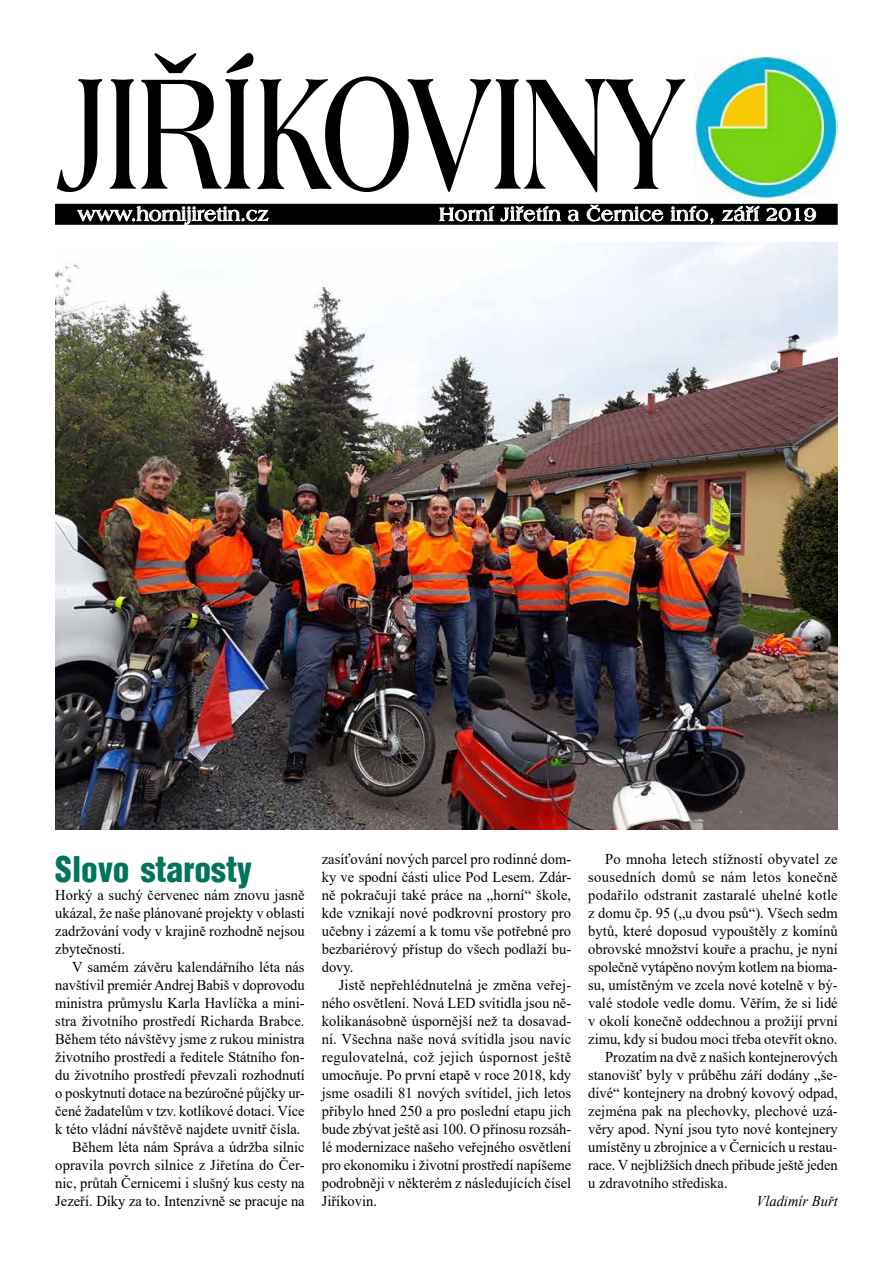
<style>
.page{position:relative;width:893px;height:1263px;background:#fff}
.page>*{position:absolute;margin:0;border:0;box-sizing:border-box;transform-origin:0 0}
.t1{font:700 170.1px "Americana CE";letter-spacing:-.01em;color:#000;scale:.65 1}
.t2{font:34.5px "Switzerland Cond Black CE";color:#00755c}
.t3{font:700 19.5px "Americana CE";letter-spacing:.025em;color:#fff}
.t4{font:700 19.5px "Americana CE";color:#fff}
.t5{font:15px/18px "Times New Roman";color:#000;text-align:justify}
.t6{font:15px "Times New Roman";letter-spacing:.02em;color:#000}
.t7{font:italic 15px "Times New Roman";color:#000}
</style>
<div class="page">
<div style="left:55px;top:204px;width:783px;height:21px;background:#000"></div>
<svg style="left:77px;top:206px;width:192px;height:19px"></svg>
<svg style="left:439px;top:206px;width:55px;height:15px"></svg>
<svg style="left:500px;top:206px;width:61px;height:16px"></svg>
<svg style="left:568px;top:209px;width:11px;height:12px"></svg>
<svg style="left:586px;top:204px;width:78px;height:18px"></svg>
<svg style="left:670px;top:206px;width:44px;height:18px"></svg>
<svg style="left:721px;top:206px;width:39px;height:15px"></svg>
<svg style="left:766px;top:203px;width:50px;height:18px"></svg>
<img style="left:694px;top:55px;width:144px;height:144px">
<img style="left:55px;top:242px;width:783px;height:587px">
<h1 class="t1" style="left:56px;top:33px;width:969px">JIŘÍKOVINY</h1>
<h3 class="t4" style="left:78px;top:203px;width:192px">www.hornijiretin.cz</h3>
<h3 class="t3" style="left:439px;top:203px;width:379px">Horní Jiřetín a Černice info, září 2019</h3>
<h2 class="t2" style="left:55px;top:847px;width:198px">Slovo starosty</h2>
<p class="t5" style="left:55px;top:886px;width:251px">Horký a suchý červenec nám znovu jasně ukázal, že naše plánované projekty v oblasti zadržování vody v krajině rozhodně nejsou zbytečností.</p>
<p class="t5" style="left:55px;top:958px;width:251px;text-align:right">V samém závěru kalendářního léta nás navštívil premiér Andrej Babiš v doprovodu ministra průmyslu Karla Havlíčka a mini&shy;stra životního prostředí Richarda Brabce.<br>Během této návštěvy jsme z rukou ministra životního prostředí a ředitele Státního fon&shy;du životního prostředí převzali rozhodnutí o poskytnutí dotace na bezúročné půjčky ur&shy;čené žadatelům v tzv. kotlíkové dotaci. Více k této vládní návštěvě najdete uvnitř čísla.<br>Během léta nám Správa a údržba silnic opravila povrch silnice z Jiřetína do Čer&shy;nic, průtah Černicemi i slušný kus cesty na Jezeří. Díky za to. Intenzivně se pracuje na</p>
<p class="t5" style="left:322px;top:849px;width:251px">zasíťování nových parcel pro rodinné dom&shy;ky ve spodní části ulice Pod Lesem. Zdár&shy;ně pokračují také práce na „horní“ škole, kde vznikají nové podkrovní prostory pro učebny i zázemí a k tomu vše potřebné pro bezbariérový přístup do všech podlaží bu&shy;dovy.</p>
<p class="t5" style="left:322px;top:975px;width:251px;text-indent:17px">Jistě nepřehlédnutelná je změna veřej&shy;ného osvětlení. Nová LED svítidla jsou ně&shy;kolikanásobně úspornější než ta dosavad&shy;ní. Všechna naše nová svítidla jsou navíc regulovatelná, což jejich úspornost ještě umocňuje. Po první etapě v roce 2018, kdy jsme osadili 81 nových svítidel, jich letos přibylo hned 250 a pro poslední etapu jich bude zbývat ještě asi 100. O přínosu rozsáh&shy;lé modernizace našeho veřejného osvětlení pro ekonomiku i životní prostředí napíšeme podrobněji v některém z následujících čísel Jiříkovin.</p>
<p class="t5" style="left:605px;top:849px;width:234px">Po mnoha letech stížností obyvatel ze</p>
<p class="t6" style="left:588px;top:866px;width:251px">sousedních domů se nám letos konečně</p>
<p class="t6" style="left:588px;top:884px;width:251px">podařilo odstranit zastaralé uhelné kotle</p>
<p class="t5" style="left:588px;top:903px;width:251px">z domu čp. 95 („u dvou psů“). Všech sedm</p>
<p class="t5" style="left:588px;top:921px;width:251px">bytů, které doposud vypouštěly z komínů</p>
<p class="t5" style="left:588px;top:939px;width:251px">obrovské množství kouře a prachu, je nyní</p>
<p class="t5" style="left:588px;top:957px;width:251px">společně vytápěno novým kotlem na bioma-</p>
<p class="t5" style="left:588px;top:975px;width:251px">su, umístěným ve zcela nové kotelně v bý-</p>
<p class="t5" style="left:588px;top:993px;width:251px">valé stodole vedle domu. Věřím, že si lidé</p>
<p class="t5" style="left:588px;top:1011px;width:251px">v okolí konečně oddechnou a prožijí první</p>
<p class="t5" style="left:588px;top:1029px;width:251px">zimu, kdy si budou moci třeba otevřít okno.</p>
<p class="t5" style="left:605px;top:1047px;width:234px">Prozatím na dvě z našich kontejnerových</p>
<p class="t5" style="left:588px;top:1065px;width:251px">stanovišť byly v průběhu září dodány „še-</p>
<p class="t5" style="left:588px;top:1083px;width:251px">divé“ kontejnery na drobný kovový odpad,</p>
<p class="t5" style="left:588px;top:1101px;width:251px">zejména pak na plechovky, plechové uzá-</p>
<p class="t5" style="left:588px;top:1119px;width:251px">věry apod. Nyní jsou tyto nové kontejnery</p>
<p class="t5" style="left:588px;top:1137px;width:251px">umístěny u zbrojnice a v Černicích u restau-</p>
<p class="t5" style="left:588px;top:1155px;width:251px">race. V nejbližších dnech přibude ještě jeden</p>
<p class="t5" style="left:588px;top:1173px;width:141px">u zdravotního střediska.</p>
<p class="t7" style="left:756px;top:1191px;width:83px">Vladimír Buřt</p>
</div>
